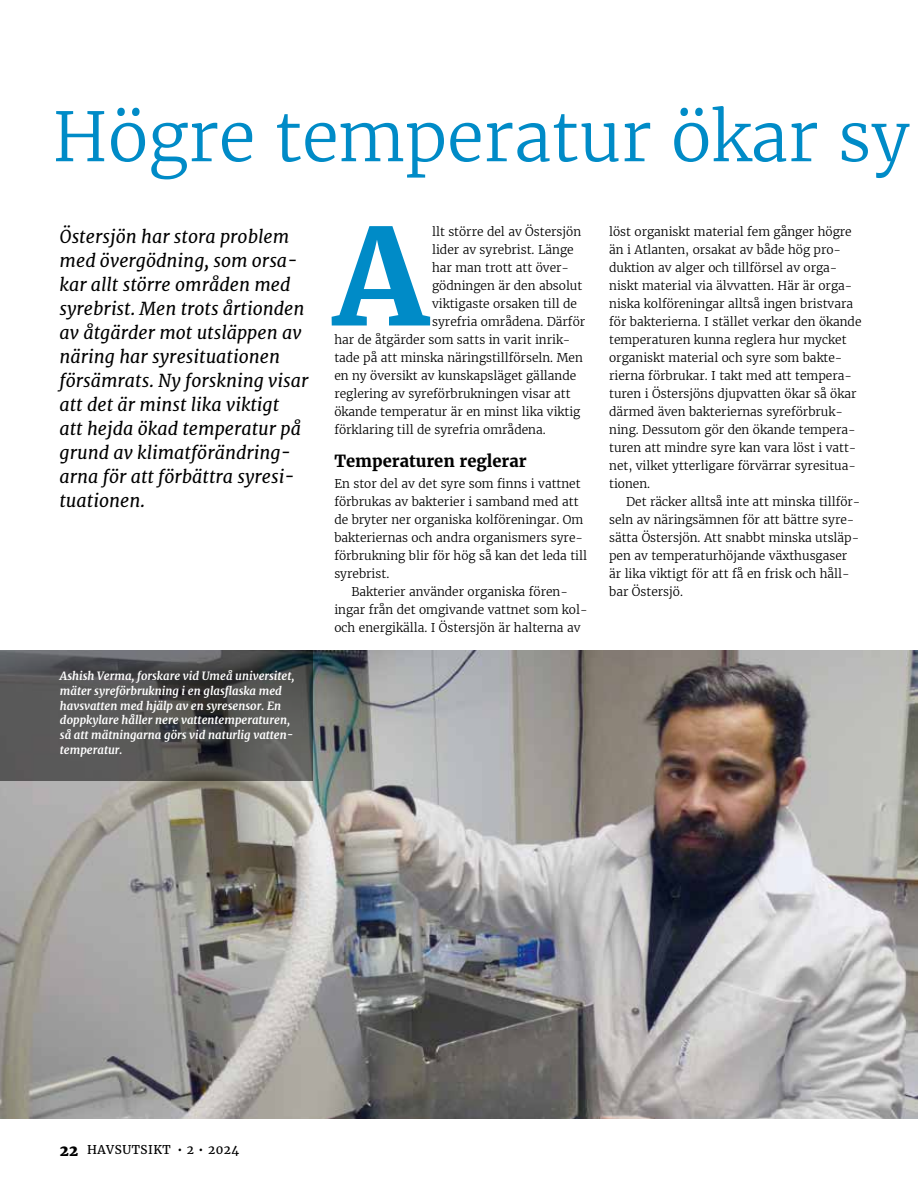
<style>
.page{position:relative;width:918px;height:1188px;background:#fff}
.page>*{position:absolute;margin:0;border:0;box-sizing:border-box;transform-origin:0 0}
.t1{font:700 133.05px "Merriweather";color:#008bc7}
.t2{font:300 67.5px "Merriweather";color:#008bc7}
.t3{font:italic 18px/24px "Merriweather";color:#000}
.t4{font:700 16.5px "Merriweather";color:#000}
.t5{font:300 12px/18px "Merriweather";color:#000}
.t6{font:12px "Merriweather";letter-spacing:.04em;color:#000}
.t7{font:italic 700 11.25px/15px "Merriweather";color:#fff}
.s1{font-weight:800;font-size:15px}
</style>
<div class="page">
<img style="left:0;top:651px;width:918px;height:467px">
<svg style="left:0;top:651px;width:313px;height:130px;background:#515251"></svg>
<h2 class="t2" style="left:52px;top:95px;width:859px">Högre temperatur ökar sy</h2>
<p class="t3" style="left:60px;top:225px;width:250px">Östersjön har stora problem med övergödning, som orsa&shy;kar allt större områden med syrebrist. Men trots årtionden av åtgärder mot utsläppen av näring har syresituationen försämrats. Ny forskning visar att det är minst lika viktigt<br>att hejda ökad temperatur på grund av klimatförändring&shy;arna för att förbättra syresi&shy;tuationen.</p>
<p class="t7" style="left:60px;top:668px;width:236px">Ashish Verma, forskare vid Umeå universitet, mäter syreförbrukning i en glasflaska med havsvatten med hjälp av en syresensor. En doppkylare håller nere vattentemperaturen, så att mätningarna görs vid naturlig vatten&shy;temperatur.</p>
<h1 class="t1" style="left:334px;top:195px;width:95px">A</h1>
<p class="t5" style="left:432px;top:222px;width:151px">llt större del av Östersjön</p>
<p class="t5" style="left:432px;top:240px;width:143px">lider av syrebrist. Länge</p>
<p class="t5" style="left:432px;top:258px;width:138px">har man trott att över-</p>
<p class="t5" style="left:432px;top:276px;width:152px">gödningen är den absolut</p>
<p class="t5" style="left:432px;top:294px;width:146px">viktigaste orsaken till de</p>
<p class="t5" style="left:432px;top:312px;width:155px">syrefria områdena. Därför</p>
<p class="t5" style="left:334px;top:330px;width:238px">har de åtgärder som satts in varit inrik-</p>
<p class="t5" style="left:334px;top:348px;width:250px">tade på att minska näringstillförseln. Men</p>
<p class="t5" style="left:334px;top:366px;width:243px">en ny översikt av kunskapsläget gällande</p>
<p class="t5" style="left:334px;top:384px;width:238px">reglering av syreförbrukningen visar att</p>
<p class="t5" style="left:334px;top:402px;width:248px">ökande temperatur är en minst lika viktig</p>
<p class="t5" style="left:334px;top:420px;width:213px">förklaring till de syrefria områdena.</p>
<h3 class="t4" style="left:334px;top:450px;width:194px">Temperaturen reglerar</h3>
<p class="t5" style="left:334px;top:474px;width:248px">En stor del av det syre som finns i vattnet</p>
<p class="t5" style="left:334px;top:492px;width:246px">förbrukas av bakterier i samband med att</p>
<p class="t5" style="left:334px;top:510px;width:250px">de bryter ner organiska kolföreningar. Om</p>
<p class="t5" style="left:334px;top:528px;width:250px">bakteriernas och andra organismers syre-</p>
<p class="t5" style="left:334px;top:546px;width:254px">förbrukning blir för hög så kan det leda till</p>
<p class="t5" style="left:334px;top:564px;width:56px">syrebrist.</p>
<p class="t5" style="left:351px;top:582px;width:218px">Bakterier använder organiska fören-</p>
<p class="t5" style="left:334px;top:600px;width:255px">ingar från det omgivande vattnet som kol-</p>
<p class="t5" style="left:334px;top:618px;width:248px">och energikälla. I Östersjön är halterna av</p>
<p class="t5" style="left:609px;top:222px;width:254px">löst organiskt material fem gånger högre än i Atlanten, orsakat av både hög pro&shy;duktion av alger och tillförsel av orga&shy;niskt material via älvvatten. Här är orga&shy;niska kolföreningar alltså ingen bristvara för bakterierna. I stället verkar den ökande temperaturen kunna reglera hur mycket organiskt material och syre som bakte&shy;rierna förbrukar. I takt med att tempera&shy;turen i Östersjöns djupvatten ökar så ökar därmed även bakteriernas syreförbruk&shy;ning. Dessutom gör den ökande tempera&shy;turen att mindre syre kan vara löst i vatt&shy;net, vilket ytterligare förvärrar syresitua&shy;tionen.</p>
<p class="t5" style="left:609px;top:492px;width:253px;text-indent:17px">Det räcker alltså inte att minska tillför&shy;seln av näringsämnen för att bättre syre&shy;sätta Östersjön. Att snabbt minska utsläp&shy;pen av temperaturhöjande växthusgaser är lika viktigt för att få en frisk och håll&shy;bar Östersjö.</p>
<p class="t6" style="left:60px;top:1143px;width:181px"><span class="s1">22</span> HAVSUTSIKT • 2 • 2024</p>
</div>
